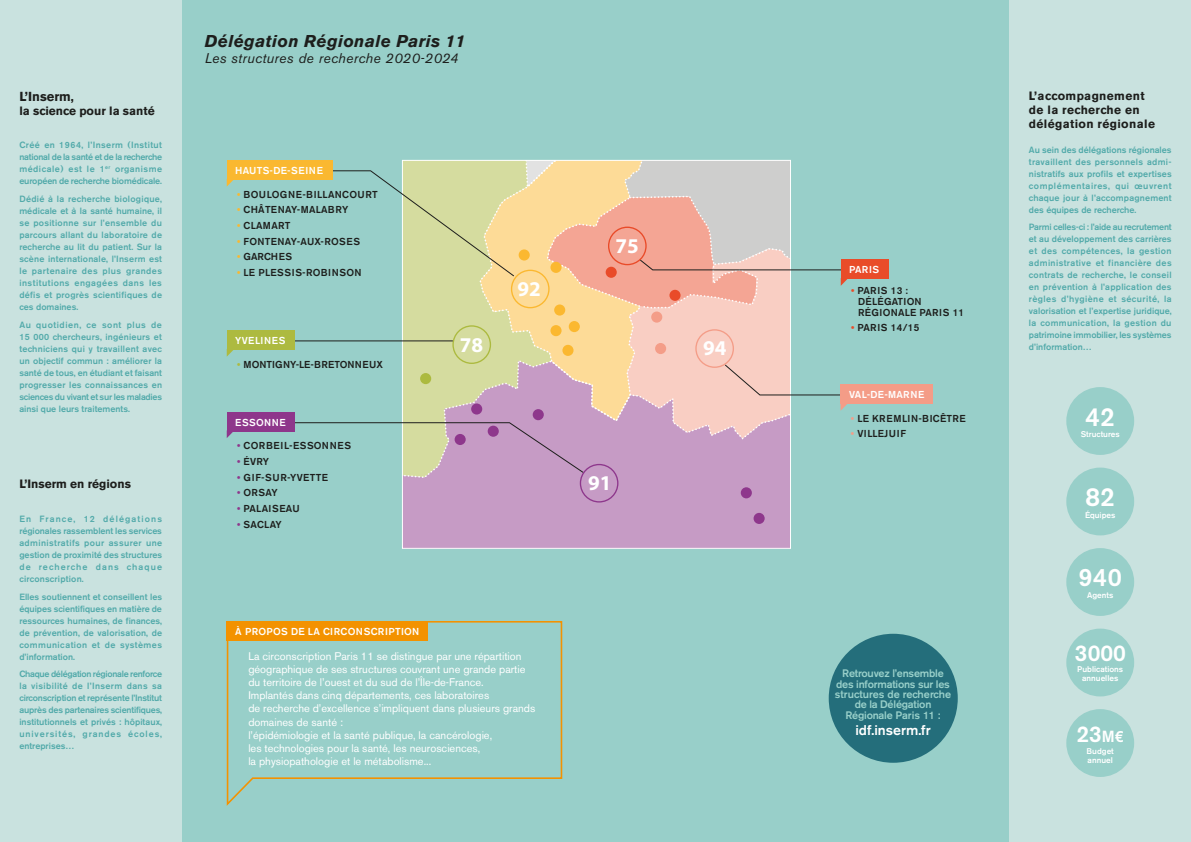
<style>
.page{position:relative;width:1191px;height:842px;background:#fff}
.page>*{position:absolute;margin:0;border:0;box-sizing:border-box;transform-origin:0 0}
.Laboratoire{font:500 26px "Akzidenz Grotesk BE";color:#fff}
.Laboratoire-2{font:500 25px "Akzidenz Grotesk BE";color:#fff}
.Laboratoire-3{font:500 22.7px "Akzidenz Grotesk BE";color:#fff}
.t1{font:700 21.1px "Myriad Pro";color:#fff}
.Site_géographique{font:italic 700 17px "Akzidenz Grotesk BE";letter-spacing:.02em;color:#1d1e1c}
.Texte_côté{font:500 14.1px "Akzidenz Grotesk BE";color:#fff}
.Site_géographique-2{font:italic 14px "Akzidenz Grotesk BE";letter-spacing:.025em;color:#1d1e1c}
.Sous-titre{font:700 13px "Akzidenz Grotesk BE";color:#1d1e1c}
.Sous-titre-2{font:700 12px/14px "Akzidenz Grotesk BE";letter-spacing:.03em;color:#1d1e1c}
.Sous-titre-3{font:700 12px "Akzidenz Grotesk BE";color:#1d1e1c}
.Site_géographique-3{font:11px/13.2px "Akzidenz Grotesk BE";color:#fff}
.Texte_côté-2{font:500 10.8px/10.4px "Akzidenz Grotesk BE";letter-spacing:-.02em;color:#98cfc9;text-align:center}
.Site_géographique-4{font:500 10px/11px "Akzidenz Grotesk BE";letter-spacing:.025em;color:#1d1e1c}
.Site_géographique-5{font:500 10px "Akzidenz Grotesk BE";letter-spacing:.045em;color:#1d1e1c}
.Site_géographique-6{font:500 10px "Akzidenz Grotesk BE";letter-spacing:.025em;color:#fff}
.Site_géographique-7{font:500 10px "Akzidenz Grotesk BE";color:#1d1e1c}
.Site_géographique-8{font:500 10px "Akzidenz Grotesk BE";letter-spacing:.065em;color:#1d1e1c}
.Site_géographique-9{font:500 10px "Akzidenz Grotesk BE";letter-spacing:.065em;color:#fff}
.Site_géographique-10{font:500 10px "Akzidenz Grotesk BE";letter-spacing:.055em;color:#fff}
.Texte_côté-3{font:500 9px/12px "Akzidenz Grotesk BE";color:#52aaaa;text-align:justify}
.Laboratoire-4{font:500 8.2px "Akzidenz Grotesk BE";color:#fff}
.s1{font-size:12px}
.s2{color:#fab830}
.s3{color:#adba40}
.s4{color:#8e368b}
.s5{color:#e94c29}
.s6{color:#f49c87}
.s7{font-size:16px}
</style>
<div class="page">
<div style="left:595px;top:0;width:596px;height:842px;background:#98cfc9"></div>
<div style="left:0;top:0;width:595px;height:842px;background:#98cfc9"></div>
<div style="left:1009px;top:0;width:182px;height:842px;background:#c9e2df"></div>
<div style="left:0;top:0;width:181px;height:842px;background:#c9e2df"></div>
<svg style="left:226px;top:621px;width:337px;height:185px"></svg>
<div style="left:227px;top:621px;width:201px;height:19px;background:#f39200"></div>
<div style="left:828px;top:634px;width:129px;height:129px;background:#246e7b;border-radius:50%"></div>
<div style="left:840px;top:385px;width:93px;height:19px;background:#f49c87"></div>
<svg style="left:227px;top:160px;width:670px;height:388px"></svg>
<div style="left:840px;top:259px;width:48px;height:20px;background:#e94c29"></div>
<div style="left:1066px;top:387px;width:68px;height:68px;background:#98cfc9;border-radius:50%"></div>
<div style="left:1066px;top:468px;width:68px;height:67px;background:#98cfc9;border-radius:50%"></div>
<div style="left:1066px;top:548px;width:68px;height:68px;background:#98cfc9;border-radius:50%"></div>
<div style="left:1066px;top:629px;width:68px;height:67px;background:#98cfc9;border-radius:50%"></div>
<div style="left:1066px;top:709px;width:68px;height:68px;background:#98cfc9;border-radius:50%"></div>
<p class="Sous-titre" style="left:19px;top:89px;width:56px">L’Inserm<span class="s1">,</span></p>
<p class="Sous-titre-3" style="left:19px;top:104px;width:137px">la science pour la santé</p>
<p class="Texte_côté-3" style="left:19px;top:139px;width:144px">Créé en 1964, l’Inserm (Institut national de la santé et de la recherche médicale) est le 1<sup>er</sup> organisme européen de recherche biomédicale.</p>
<p class="Texte_côté-3" style="left:19px;top:193px;width:144px">Dédié à la recherche biologique, médicale et à la santé humaine, il se positionne sur l’ensemble du parcours allant du laboratoire de recherche au lit du patient. Sur la scène internationale, l’Inserm est le partenaire des plus grandes institutions engagées dans les défis et progrès scientifiques de ces domaines.</p>
<p class="Texte_côté-3" style="left:19px;top:319px;width:144px">Au quotidien, ce sont plus de 15 000 chercheurs, ingénieurs et techniciens qui y travaillent avec un objectif commun : améliorer la santé de tous, en étudiant et faisant progresser les connaissances en sciences du vivant et sur les maladies ainsi que leurs traitements.</p>
<p class="Sous-titre-3" style="left:19px;top:477px;width:113px">L’Inserm en régions</p>
<p class="Texte_côté-3" style="left:19px;top:513px;width:144px">En France, 12 délégations régionales rassemblent les services administratifs pour assurer une gestion de proximité des structures de recherche dans chaque circonscription.</p>
<p class="Texte_côté-3" style="left:19px;top:590px;width:144px">Elles soutiennent et conseillent les équipes scientifiques en matière de ressources humaines, de finances, de prévention, de valorisation, de communication et de systèmes d’information.</p>
<p class="Texte_côté-3" style="left:19px;top:668px;width:144px">Chaque délégation régionale renforce la visibilité de l’Inserm dans sa circonscription et représente l’Institut auprès des partenaires scientifiques, institutionnels et privés : hôpitaux, universités, grandes écoles, entreprises…</p>
<p class="Site_géographique" style="left:205px;top:31px;width:262px">Délégation Régionale Paris 11</p>
<p class="Site_géographique-2" style="left:205px;top:49px;width:255px">Les structures de recherche 2020-2024</p>
<p class="Site_géographique-6" style="left:235px;top:165px;width:89px">HAUTS-DE-SEINE</p>
<p class="Site_géographique-4" style="left:237px;top:189px;width:142px"><span class="s2">•</span> BOULOGNE-BILLANCOURT</p>
<p class="Site_géographique-4" style="left:237px;top:204px;width:113px"><span class="s2">•</span> CHÂTENAY-MALABRY</p>
<p class="Site_géographique-4" style="left:237px;top:220px;width:55px"><span class="s2">•</span> CLAMART</p>
<p class="Site_géographique-4" style="left:237px;top:236px;width:124px"><span class="s2">•</span> FONTENAY-AUX-ROSES</p>
<p class="Site_géographique-7" style="left:237px;top:251px;width:56px"><span class="s2">•</span> GARCHES</p>
<p class="Site_géographique-5" style="left:237px;top:266px;width:126px"><span class="s2">•</span> LE PLESSIS-ROBINSON</p>
<p class="t1" style="left:517px;top:275px;width:25px">92</p>
<p class="t1" style="left:615px;top:232px;width:25px">75</p>
<p class="Site_géographique-9" style="left:235px;top:335px;width:52px">YVELINES</p>
<p class="Site_géographique-7" style="left:237px;top:358px;width:147px"><span class="s3">•</span> MONTIGNY-LE-BRETONNEUX</p>
<p class="Site_géographique-10" style="left:235px;top:416px;width:52px">ESSONNE</p>
<p class="Site_géographique-8" style="left:237px;top:439px;width:115px"><span class="s4">•</span> CORBEIL-ESSONNES</p>
<p class="Site_géographique-4" style="left:237px;top:456px;width:34px"><span class="s4">•</span> ÉVRY</p>
<p class="Site_géographique-5" style="left:237px;top:471px;width:92px"><span class="s4">•</span> GIF-SUR-YVETTE</p>
<p class="Site_géographique-4" style="left:237px;top:487px;width:42px"><span class="s4">•</span> ORSAY</p>
<p class="Site_géographique-4" style="left:237px;top:503px;width:64px"><span class="s4">•</span> PALAISEAU</p>
<p class="Site_géographique-4" style="left:237px;top:518px;width:46px"><span class="s4">•</span> SACLAY</p>
<p class="Site_géographique-6" style="left:235px;top:625px;width:185px">À PROPOS DE LA CIRCONSCRIPTION</p>
<p class="t1" style="left:460px;top:331px;width:25px">78</p>
<p class="t1" style="left:703px;top:334px;width:25px">94</p>
<p class="t1" style="left:588px;top:469px;width:25px">91</p>
<p class="Site_géographique-3" style="left:248px;top:649px;width:288px">La circonscription Paris 11 se distingue par une répartition géographique de ses structures couvrant une grande partie du territoire de l’ouest et du sud de l’Île-de-France.<br>Implantés dans cinq départements, ces laboratoires<br>de recherche d’excellence s’impliquent dans plusieurs grands domaines de santé :<br>l’épidémiologie et la santé publique, la cancérologie,<br>les technologies pour la santé, les neurosciences,<br>la physiopathologie et le métabolisme...</p>
<p class="Site_géographique-6" style="left:849px;top:263px;width:31px">PARIS</p>
<p class="Site_géographique-4" style="left:858px;top:285px;width:107px;text-indent:-7px"><span class="s5">•</span> PARIS 13 :<br>DÉLÉGATION<br>RÉGIONALE PARIS 11</p>
<p class="Site_géographique-5" style="left:851px;top:322px;width:70px"><span class="s5">•</span> PARIS 14/15</p>
<p class="Site_géographique-6" style="left:849px;top:389px;width:77px">VAL-DE-MARNE</p>
<p class="Site_géographique-5" style="left:851px;top:412px;width:116px"><span class="s6">•</span> LE KREMLIN-BICÊTRE</p>
<p class="Site_géographique-5" style="left:851px;top:428px;width:57px"><span class="s6">•</span> VILLEJUIF</p>
<p class="Texte_côté-2" style="left:835px;top:668px;width:118px">Retrouvez l’ensemble des informations sur les structures de recherche de la Délégation<br>Régionale Paris 11 :</p>
<p class="Texte_côté" style="left:855px;top:721px;width:77px">idf.inserm.fr</p>
<p class="Sous-titre-2" style="left:1029px;top:89px;width:128px">L’accompagnement de la recherche en délégation régionale</p>
<p class="Texte_côté-3" style="left:1029px;top:144px;width:144px">Au sein des délégations régionales travaillent des personnels admi&shy;nistratifs aux profils et expertises complémentaires, qui œuvrent chaque jour à l’accompagnement des équipes de recherche.</p>
<p class="Texte_côté-3" style="left:1029px;top:221px;width:144px">Parmi celles-ci : l’aide au recrutement et au développement des carrières et des compétences, la gestion administrative et financière des contrats de recherche, le conseil en prévention à l’application des règles d’hygiène et sécurité, la valorisation et l’expertise juridique, la communication, la gestion du patrimoine immobilier, les systèmes d’information…</p>
<p class="Laboratoire" style="left:1085px;top:401px;width:31px">42</p>
<p class="Laboratoire-4" style="left:1080px;top:429px;width:40px">Structures</p>
<p class="Laboratoire" style="left:1085px;top:481px;width:31px">82</p>
<p class="Laboratoire-4" style="left:1085px;top:510px;width:32px">Équipes</p>
<p class="Laboratoire-2" style="left:1078px;top:562px;width:45px">940</p>
<p class="Laboratoire-4" style="left:1087px;top:590px;width:28px">Agents</p>
<p class="Laboratoire-3" style="left:1074px;top:639px;width:53px">3000</p>
<p class="Laboratoire-4" style="left:1077px;top:664px;width:47px">Publications</p>
<p class="Laboratoire-4" style="left:1082px;top:673px;width:38px">annuelles</p>
<p class="Laboratoire-3" style="left:1076px;top:720px;width:49px">23 <span class="s7">M€</span></p>
<p class="Laboratoire-4" style="left:1086px;top:746px;width:29px">Budget</p>
<p class="Laboratoire-4" style="left:1087px;top:755px;width:27px">annuel</p>
</div>
